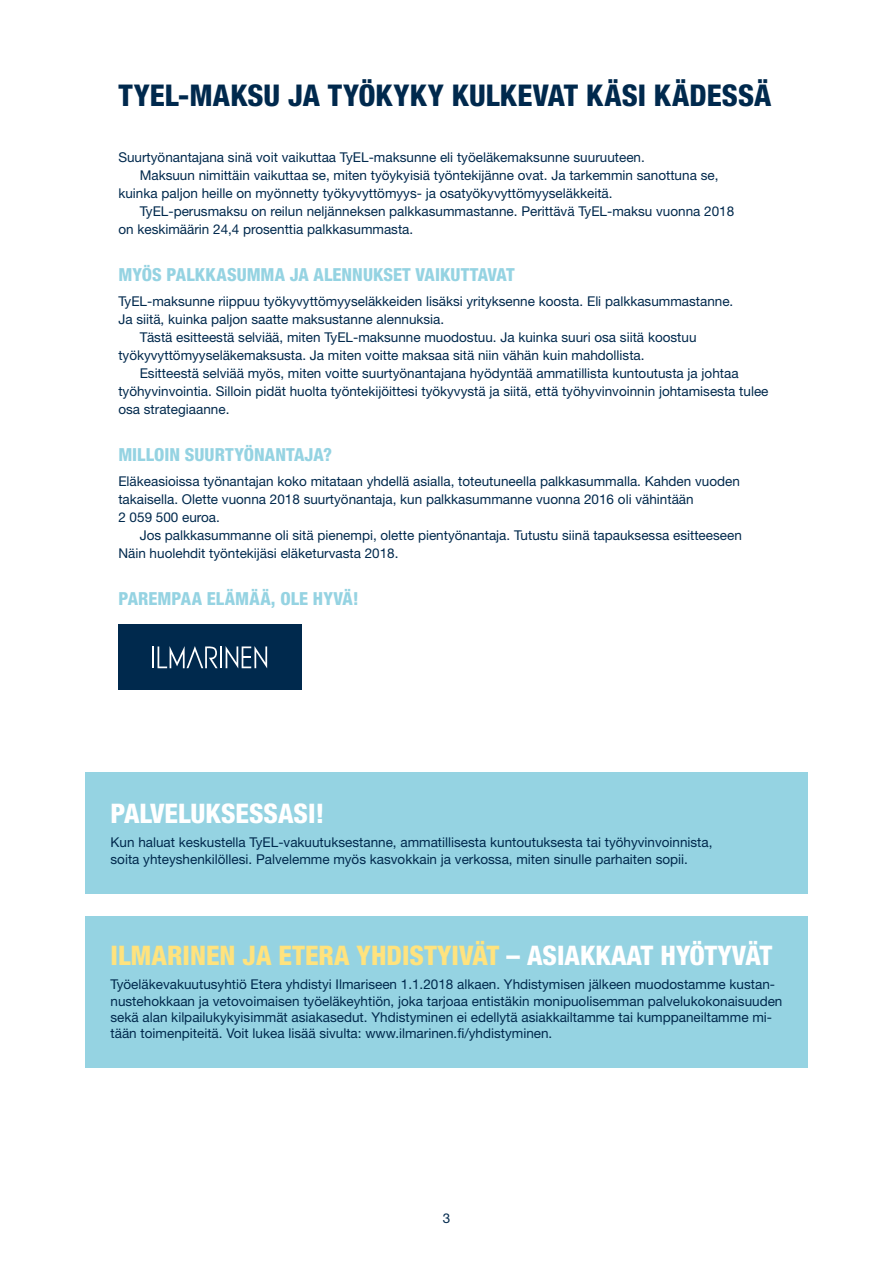
<style>
.page{position:relative;width:893px;height:1263px;background:#fff}
.page>*{position:absolute;margin:0;border:0;box-sizing:border-box;transform-origin:0 0}
.t1{font:800 condensed 30px "Helvetica Neue LT Std";letter-spacing:.005em;color:#00294d}
.t2{font:800 condensed 27px "Helvetica Neue LT Std";color:#ffe37e}
.t3{font:800 condensed 27px "Helvetica Neue LT Std";color:#fff}
.t4{font:800 condensed 18px "Helvetica Neue LT Std";color:#95d3e2}
.t5{font:13.5px/16.2px "Helvetica Neue LT Std";color:#00294d}
.s1{color:#fff}
</style>
<div class="page">
<div style="left:85px;top:773px;width:723px;height:121px;background:#95d3e2"></div>
<div style="left:118px;top:625px;width:184px;height:65px;background:#00294d"></div>
<hr style="left:220px;top:646px;width:2px;height:22px;background:#fff">
<svg style="left:226px;top:646px;width:41px;height:22px"></svg>
<svg style="left:153px;top:646px;width:65px;height:22px"></svg>
<div style="left:85px;top:916px;width:723px;height:151px;background:#95d3e2"></div>
<h1 class="t1" style="left:118px;top:77px;width:655px">TYEL-MAKSU JA TYÖKYKY KULKEVAT KÄSI KÄDESSÄ</h1>
<p class="t5" style="left:118px;top:149px;width:528px">Suurtyönantajana sinä voit vaikuttaa TyEL-maksunne eli työeläkemaksunne suuruuteen.</p>
<p class="t5" style="left:140px;top:167px;width:580px">Maksuun nimittäin vaikuttaa se, miten työykyisiä työntekijänne ovat. Ja tarkemmin sanottuna se,</p>
<p class="t5" style="left:118px;top:185px;width:496px">kuinka paljon heille on myönnetty työkyvyttömyys- ja osatyökyvyttömyyseläkkeitä.</p>
<p class="t5" style="left:140px;top:203px;width:596px">TyEL-perusmaksu on reilun neljänneksen palkkasummastanne. Perittävä TyEL-maksu vuonna 2018</p>
<p class="t5" style="left:118px;top:221px;width:296px">on keskimäärin 24,4 prosenttia palkkasummasta.</p>
<h3 class="t4" style="left:118px;top:263px;width:398px">MYÖS PALKKASUMMA JA ALENNUKSET VAIKUTTAVAT</h3>
<p class="t5" style="left:118px;top:293px;width:616px">TyEL-maksunne riippuu työkyvyttömyyseläkkeiden lisäksi yrityksenne koosta. Eli palkkasummastanne.</p>
<p class="t5" style="left:118px;top:311px;width:327px">Ja siitä, kuinka paljon saatte maksustanne alennuksia.</p>
<p class="t5" style="left:140px;top:329px;width:558px">Tästä esitteestä selviää, miten TyEL-maksunne muodostuu. Ja kuinka suuri osa siitä koostuu</p>
<p class="t5" style="left:118px;top:347px;width:528px">työkyvyttömyyseläkemaksusta. Ja miten voitte maksaa sitä niin vähän kuin mahdollista.</p>
<p class="t5" style="left:140px;top:365px;width:600px">Esitteestä selviää myös, miten voitte suurtyönantajana hyödyntää ammatillista kuntoutusta ja johtaa</p>
<p class="t5" style="left:118px;top:383px;width:652px">työhyvinvointia. Silloin pidät huolta työntekijöittesi työkyvystä ja siitä, että työhyvinvoinnin johtamisesta tulee</p>
<p class="t5" style="left:118px;top:401px;width:113px">osa strategiaanne.</p>
<h3 class="t4" style="left:118px;top:443px;width:215px">MILLOIN SUURTYÖNANTAJA?</h3>
<p class="t5" style="left:118px;top:472px;width:623px;line-height:18px">Eläkeasioissa työnantajan koko mitataan yhdellä asialla, toteutuneella palkkasummalla. Kahden vuoden takaisella. Olette vuonna 2018 suurtyönantaja, kun palkkasummanne vuonna 2016 oli vähintään<br>2 059 500 euroa.</p>
<p class="t5" style="left:118px;top:526px;width:625px;line-height:18px;text-indent:21px">Jos palkkasummanne oli sitä pienempi, olette pientyönantaja. Tutustu siinä tapauksessa esitteeseen<br>Näin huolehdit työntekijäsi eläketurvasta 2018.</p>
<h3 class="t4" style="left:118px;top:587px;width:242px">PAREMPAA ELÄMÄÄ, OLE HYVÄ!</h3>
<h2 class="t3" style="left:111px;top:796px;width:216px">PALVELUKSESSASI!</h2>
<p class="t5" style="left:111px;top:834px;width:603px">Kun haluat keskustella TyEL-vakuutuksestanne, ammatillisesta kuntoutuksesta tai työhyvinvoinnista, soita yhteyshenkilöllesi. Palvelemme myös kasvokkain ja verkossa, miten sinulle parhaiten sopii.</p>
<h2 class="t2" style="left:111px;top:938px;width:663px">ILMARINEN JA ETERA YHDISTYIVÄT <span class="s1">– ASIAKKAAT HYÖTYVÄT</span></h2>
<p class="t5" style="left:111px;top:976px;width:673px">Työeläkevakuutusyhtiö Etera yhdistyi Ilmariseen 1.1.2018 alkaen. Yhdistymisen jälkeen muodostamme kustan&shy;nustehokkaan ja vetovoimaisen työeläkeyhtiön, joka tarjoaa entistäkin monipuolisemman palvelukokonaisuuden sekä alan kilpailukykyisimmät asiakasedut. Yhdistyminen ei edellytä asiakkailtamme tai kumppaneiltamme mi&shy;tään toimenpiteitä. Voit lukea lisää sivulta: www.ilmarinen.fi/yhdistyminen.</p>
<p class="t5" style="left:443px;top:1209px;width:9px">3</p>
</div>
